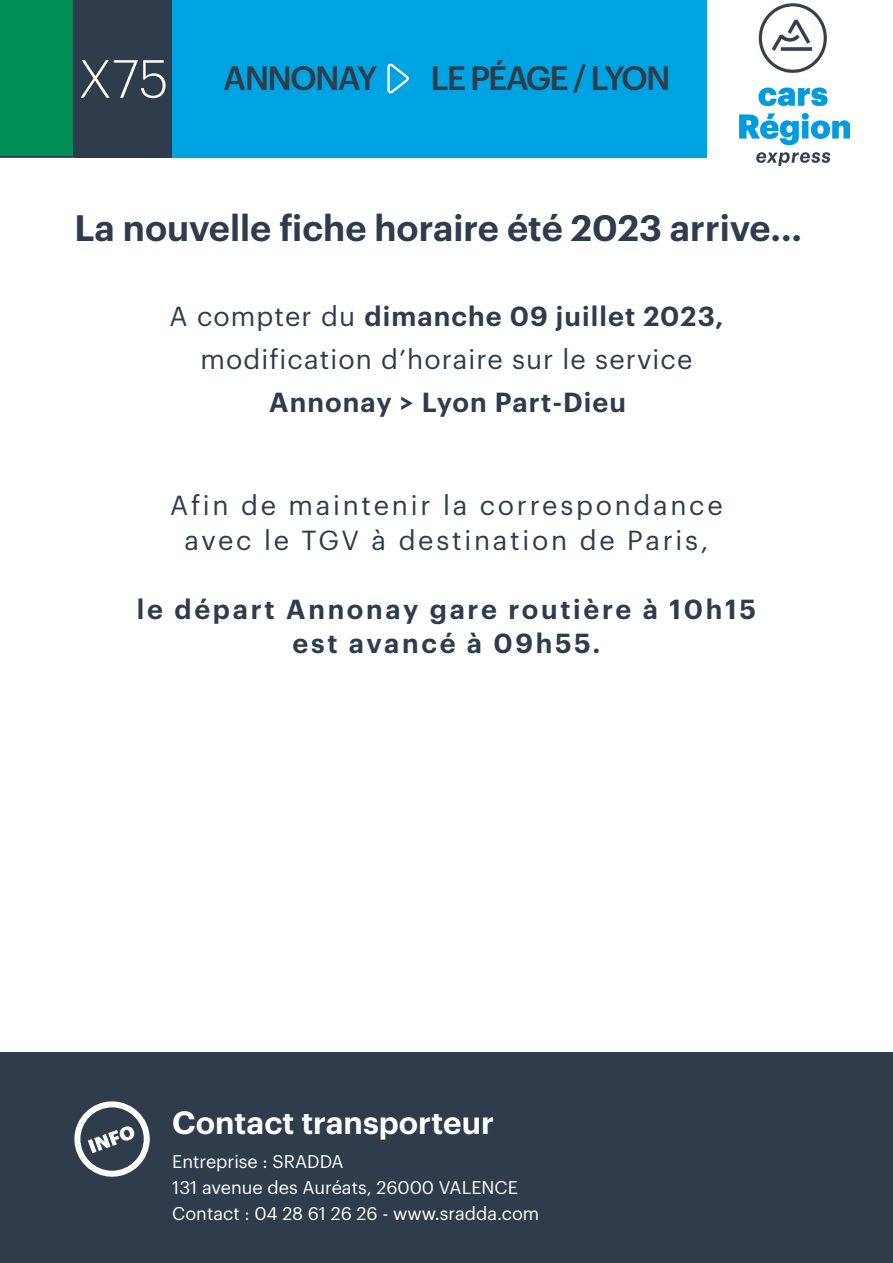
<style>
.page{position:relative;width:893px;height:1263px;background:#fff}
.page>*{position:absolute;margin:0;border:0;box-sizing:border-box;transform-origin:0 0}
.numero_de_ligne{font:300 52.5px "Graphik";color:#fff}
.sous-titre_1{font:600 36px "Graphik";color:#2f3c4c}
.t1{font:500 33px "Graphik";letter-spacing:-.055em;color:#2f3c4c}
.titre_blanc{font:600 31.5px "Graphik";color:#fff}
.texte1{font:27px "Graphik";letter-spacing:.1em;color:#2f3c4c}
.texte1-2{font:600 27px "Graphik";letter-spacing:.04em;color:#2f3c4c}
.texte1-3{font:600 27px "Graphik";letter-spacing:.085em;color:#2f3c4c}
.texte1-4{font:27px "Graphik";letter-spacing:.04em;color:#2f3c4c}
.texte_blanc{font:18px "Graphik";color:#fff}
.s1{font-weight:400}
</style>
<div class="page">
<div style="left:0;top:1052px;width:893px;height:211px;background:#2f3c4c"></div>
<svg style="left:74px;top:1101px;width:76px;height:76px"></svg>
<img style="left:739px;top:3px;width:111px;height:162px">
<div style="left:0;top:0;width:707px;height:158px;background:#00a3e1"></div>
<svg style="left:387px;top:63px;width:22px;height:30px"></svg>
<div style="left:0;top:0;width:74px;height:158px;background:#008f56"></div>
<div style="left:74px;top:0;width:98px;height:158px;background:#2f3c4c"></div>
<p class="numero_de_ligne" style="left:78px;top:40px;width:92px">X75</p>
<p class="t1" style="left:223px;top:53px;width:156px">ANNONAY</p>
<p class="t1" style="left:430px;top:53px;width:242px">LE PÉAGE / LYON</p>
<p class="sous-titre_1" style="left:74px;top:200px;width:729px">La nouvelle fiche horaire été 2023 arrive...</p>
<p class="texte1-2" style="left:170px;top:296px;width:555px"><span class="s1">A compter du</span> dimanche 09 juillet 2023,</p>
<p class="texte1-4" style="left:201px;top:339px;width:493px">modification d’horaire sur le service</p>
<p class="texte1-2" style="left:269px;top:382px;width:358px">Annonay &gt; Lyon Part-Dieu</p>
<p class="texte1" style="left:170px;top:485px;width:554px">Afin de maintenir la correspondance</p>
<p class="texte1" style="left:184px;top:520px;width:525px">avec le TGV à destination de Paris,</p>
<p class="texte1-3" style="left:137px;top:588px;width:620px">le départ Annonay gare routière à 10h15</p>
<p class="texte1-3" style="left:292px;top:622px;width:310px">est avancé à 09h55.</p>
<p class="titre_blanc" style="left:172px;top:1098px;width:323px">Contact transporteur</p>
<p class="texte_blanc" style="left:172px;top:1148px;width:173px">Entreprise : SRADDA</p>
<p class="texte_blanc" style="left:172px;top:1174px;width:347px">131 avenue des Auréats, 26000 VALENCE</p>
<p class="texte_blanc" style="left:172px;top:1200px;width:369px">Contact : 04 28 61 26 26 - www.sradda.com</p>
</div>
